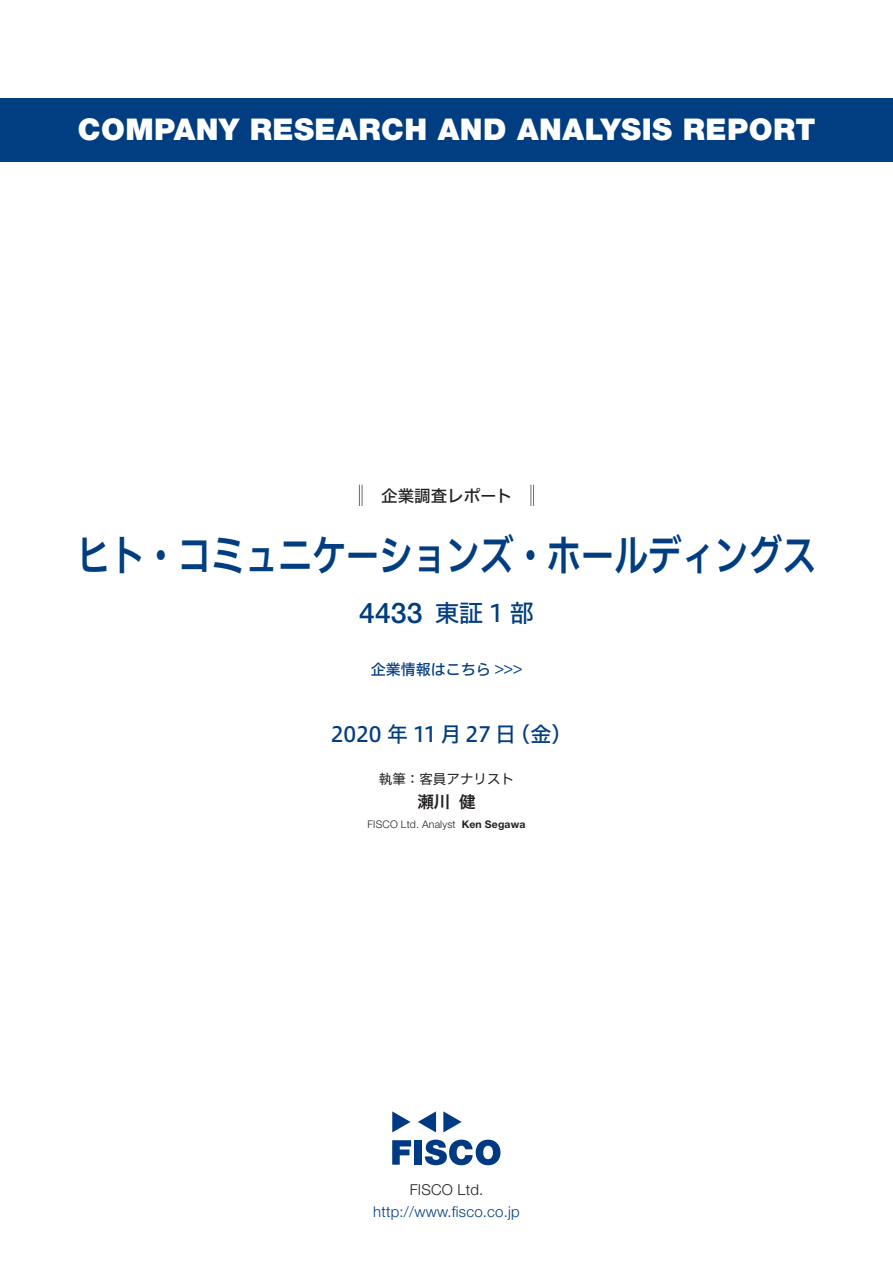
<style>
.page{position:relative;width:893px;height:1263px;background:#fff}
.page>*{position:absolute;margin:0;border:0;box-sizing:border-box;transform-origin:0 0}
.t1{font:42px "Hiragino UD Sans F Std N W6";color:#003d81;scale:.8 1}
.t2{font:900 30px "Helvetica Neue LT Std";letter-spacing:.015em;color:#fff}
.t3{font:500 28.5px "Helvetica Neue LT Std";color:#003d81}
.t4{font:24px "Hiragino UD Sans F Std N W5";color:#003d81}
.t5{font:21px "Hiragino UD Sans F Std N W5";letter-spacing:-.005em;color:#003d81}
.t6{font:16.5px "Hiragino UD Sans F Std N W5";color:#231f20}
.t7{font:16.5px "Hiragino UD Sans F Std N W6";color:#231f20}
.t8{font:300 15px "Helvetica Neue LT Std";letter-spacing:.015em;color:#003d81}
.t9{font:15px "Hiragino UD Sans F Std N W5";color:#003d81}
.t10{font:300 15px "Helvetica Neue LT Std";letter-spacing:.015em;color:#231f20}
.t11{font:13.5px "Hiragino UD Sans F Std N W4";color:#231f20}
.t12{font:300 10.5px "Helvetica Neue LT Std";letter-spacing:.015em;color:#231f20}
.t13{font:700 10.5px "Helvetica Neue LT Std";letter-spacing:.015em;color:#231f20}
</style>
<div class="page">
<svg style="left:392px;top:1140px;width:19px;height:25px"></svg>
<div style="left:414px;top:1140px;width:8px;height:25px;background:#003a83"></div>
<svg style="left:425px;top:1139px;width:75px;height:26px"></svg>
<svg style="left:392px;top:1111px;width:18px;height:21px"></svg>
<svg style="left:443px;top:1111px;width:19px;height:21px"></svg>
<svg style="left:418px;top:1111px;width:18px;height:21px"></svg>
<div style="left:0;top:98px;width:893px;height:64px;background:#003d81"></div>
<svg style="left:359px;top:485px;width:4px;height:21px"></svg>
<svg style="left:531px;top:485px;width:3px;height:21px"></svg>
<p class="t2" style="left:78px;top:112px;width:739px">COMPANY RESEARCH AND ANALYSIS REPORT</p>
<p class="t6" style="left:365px;top:483px;width:149px">　企業調査レポート</p>
<h1 class="t1" style="left:77px;top:523px;width:925px">ヒト・コミュニケーションズ・ホールディングス</h1>
<p class="t3" style="left:359px;top:596px;width:65px">4433</p>
<p class="t4" style="left:435px;top:594px;width:100px">東証1部</p>
<p class="t9" style="left:371px;top:658px;width:153px">企業情報はこちら &lt;&lt;&lt;</p>
<p class="t5" style="left:331px;top:718px;width:187px">2020 年 11 月 27 日</p>
<p class="t5" style="left:509px;top:718px;width:65px">（金(</p>
<p class="t11" style="left:379px;top:768px;width:137px">執筆：客員アナリスト</p>
<p class="t7" style="left:459px;top:789px;width:18px">健</p>
<p class="t7" style="left:417px;top:789px;width:34px">瀬川</p>
<p class="t13" style="left:462px;top:818px;width:65px">Ken Segawa</p>
<p class="t12" style="left:368px;top:818px;width:90px">FISCO Ltd. Analyst</p>
<p class="t10" style="left:410px;top:1180px;width:75px">FISCO Ltd.</p>
<p class="t8" style="left:373px;top:1202px;width:148px">http://www.fisco.co j p.</p>
</div>
